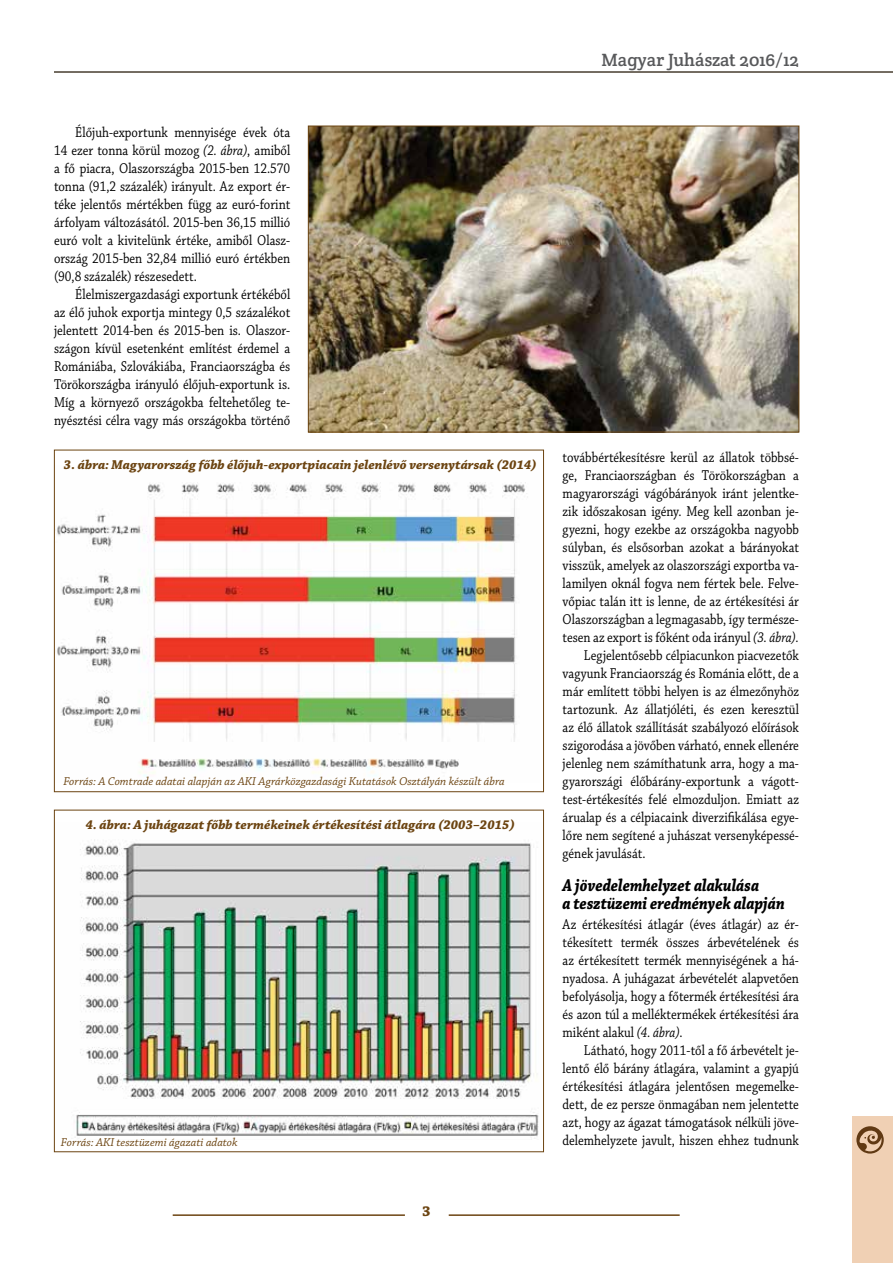
<style>
.page{position:relative;width:893px;height:1263px;background:#fff}
.page>*{position:absolute;margin:0;border:0;box-sizing:border-box;transform-origin:0 0}
.t1{font:italic 700 18px/17.9px "Chaparral Pro";color:#000;scale:.85 1}
.t2{font:18px "Crete Round";color:#58595b}
.t3{font:15px/18px "Chaparral Pro";color:#000;text-align:justify;scale:.85 1}
.t4{font:700 15px "Chaparral Pro";color:#6c4411}
.t5{font:italic 700 13.5px "Chaparral Pro";color:#6c4411}
.t6{font:italic 12px "Chaparral Pro";color:#6c4411}
.s1{font-style:italic}
</style>
<div class="page">
<div style="left:853px;top:1116px;width:40px;height:147px;background:#f0d0b4"></div>
<svg style="left:856px;top:1126px;width:28px;height:27px"></svg>
<hr style="left:54px;top:71px;width:839px;height:2px;background:#473d2f">
<hr style="left:173px;top:1214px;width:232px;height:2px;background:#6c4411">
<hr style="left:449px;top:1214px;width:231px;height:2px;background:#6c4411">
<img style="left:57px;top:482px;width:470px;height:295px">
<img style="left:75px;top:839px;width:464px;height:300px">
<img style="left:310px;top:128px;width:487px;height:302px">
<div style="left:308px;top:126px;width:491px;height:306px;border:1px solid #6c4411"></div>
<p class="t3" style="left:54px;top:124px;width:280px;text-indent:21px">Élőjuh-exportunk mennyisége évek óta 14 ezer tonna körül mozog <span class="s1">(2. ábra)</span>, amiből a fő piacra, Olaszországba 2015-ben 12.570 tonna (91,2 százalék) irányult. Az export ér&shy;téke jelentős mértékben függ az euró-forint árfolyam változásától. 2015-ben 36,15 millió euró volt a kivitelünk értéke, amiből Olasz&shy;ország 2015-ben 32,84 millió euró értékben (90,8 százalék) részesedett.</p>
<p class="t3" style="left:54px;top:286px;width:280px;text-indent:21px">Élelmiszergazdasági exportunk értékéből az élő juhok exportja mintegy 0,5 százalékot jelentett 2014-ben és 2015-ben is. Olaszor&shy;szágon kívül esetenként említést érdemel a Romániába, Szlovákiába, Franciaországba és Törökországba irányuló élőjuh-exportunk is.<br>Míg a környező országokba feltehetőleg te&shy;nyésztési célra vagy más országokba történő</p>
<p class="t5" style="left:64px;top:457px;width:474px">3. ábra: Magyarország főbb élőjuh-exportpiacain jelenlévő versenytársak (2014)</p>
<p class="t6" style="left:63px;top:775px;width:443px">Forrás: A Comtrade adatai alapján az AKI Agrárközgazdasági Kutatások Osztályán készült ábra</p>
<p class="t5" style="left:86px;top:817px;width:431px">4. ábra: A juhágazat főbb termékeinek értékesítési átlagára (2003–2015)</p>
<p class="t6" style="left:61px;top:1135px;width:178px">Forrás: AKI tesztüzemi ágazati adatok</p>
<p class="t4" style="left:422px;top:1202px;width:10px">3</p>
<p class="t2" style="left:602px;top:48px;width:199px">Magyar Juhászat 2016/12</p>
<p class="t3" style="left:563px;top:448px;width:279px">továbbértékesítésre kerül az állatok többsé-</p>
<p class="t3" style="left:563px;top:466px;width:280px">ge, Franciaországban és Törökországban a</p>
<p class="t3" style="left:563px;top:484px;width:279px">magyarországi vágóbárányok iránt jelentke-</p>
<p class="t3" style="left:563px;top:502px;width:279px">zik időszakosan igény. Meg kell azonban je-</p>
<p class="t3" style="left:563px;top:520px;width:279px">gyezni, hogy ezekbe az országokba nagyobb</p>
<p class="t3" style="left:563px;top:538px;width:280px">súlyban, és elsősorban azokat a bárányokat</p>
<p class="t3" style="left:563px;top:556px;width:279px">visszük, amelyek az olaszországi exportba va-</p>
<p class="t3" style="left:563px;top:574px;width:279px">lamilyen oknál fogva nem fértek bele. Felve-</p>
<p class="t3" style="left:563px;top:592px;width:279px">vőpiac talán itt is lenne, de az értékesítési ár</p>
<p class="t3" style="left:563px;top:610px;width:279px">Olaszországban a legmagasabb, így természe-</p>
<p class="t3" style="left:563px;top:628px;width:280px">tesen az export is főként oda irányul <span class="s1">(3. ábra).</span></p>
<p class="t3" style="left:584px;top:646px;width:254px">Legjelentősebb célpiacunkon piacvezetők</p>
<p class="t3" style="left:563px;top:664px;width:279px">vagyunk Franciaország és Románia előtt, de a</p>
<p class="t3" style="left:563px;top:682px;width:280px">már említett többi helyen is az élmezőnyhöz</p>
<p class="t3" style="left:563px;top:700px;width:279px">tartozunk. Az állatjóléti, és ezen keresztül</p>
<p class="t3" style="left:563px;top:718px;width:279px">az élő állatok szállítását szabályozó előírások</p>
<p class="t3" style="left:563px;top:736px;width:279px">szigorodása a jövőben várható, ennek ellenére</p>
<p class="t3" style="left:563px;top:754px;width:280px">jelenleg nem számíthatunk arra, hogy a ma-</p>
<p class="t3" style="left:563px;top:772px;width:279px">gyarországi élőbárány-exportunk a vágott-</p>
<p class="t3" style="left:563px;top:790px;width:280px">test-értékesítés felé elmozduljon. Emiatt az</p>
<p class="t3" style="left:563px;top:808px;width:280px">árualap és a célpiacaink diverzifikálása egye-</p>
<p class="t3" style="left:563px;top:826px;width:279px">lőre nem segítené a juhászat versenyképessé-</p>
<p class="t3" style="left:563px;top:844px;width:99px">gének javulását.</p>
<p class="t1" style="left:563px;top:877px;width:263px">A jövedelemhelyzet alakulása<br>a tesztüzemi eredmények alapján</p>
<p class="t3" style="left:563px;top:916px;width:279px">Az értékesítési átlagár (éves átlagár) az ér&shy;tékesített termék összes árbevételének és az értékesített termék mennyiségének a há&shy;nyadosa. A juhágazat árbevételét alapvetően befolyásolja, hogy a főtermék értékesítési ára és azon túl a melléktermékek értékesítési ára miként alakul <span class="s1">(4. ábra)</span>.</p>
<p class="t3" style="left:563px;top:1042px;width:280px;text-indent:21px">Látható, hogy 2011-től a fő árbevételt je&shy;lentő élő bárány átlagára, valamint a gyapjú értékesítési átlagára jelentősen megemelke&shy;dett, de ez persze önmagában nem jelentette azt, hogy az ágazat támogatások nélküli jöve&shy;delemhelyzete javult, hiszen ehhez tudnunk</p>
</div>
